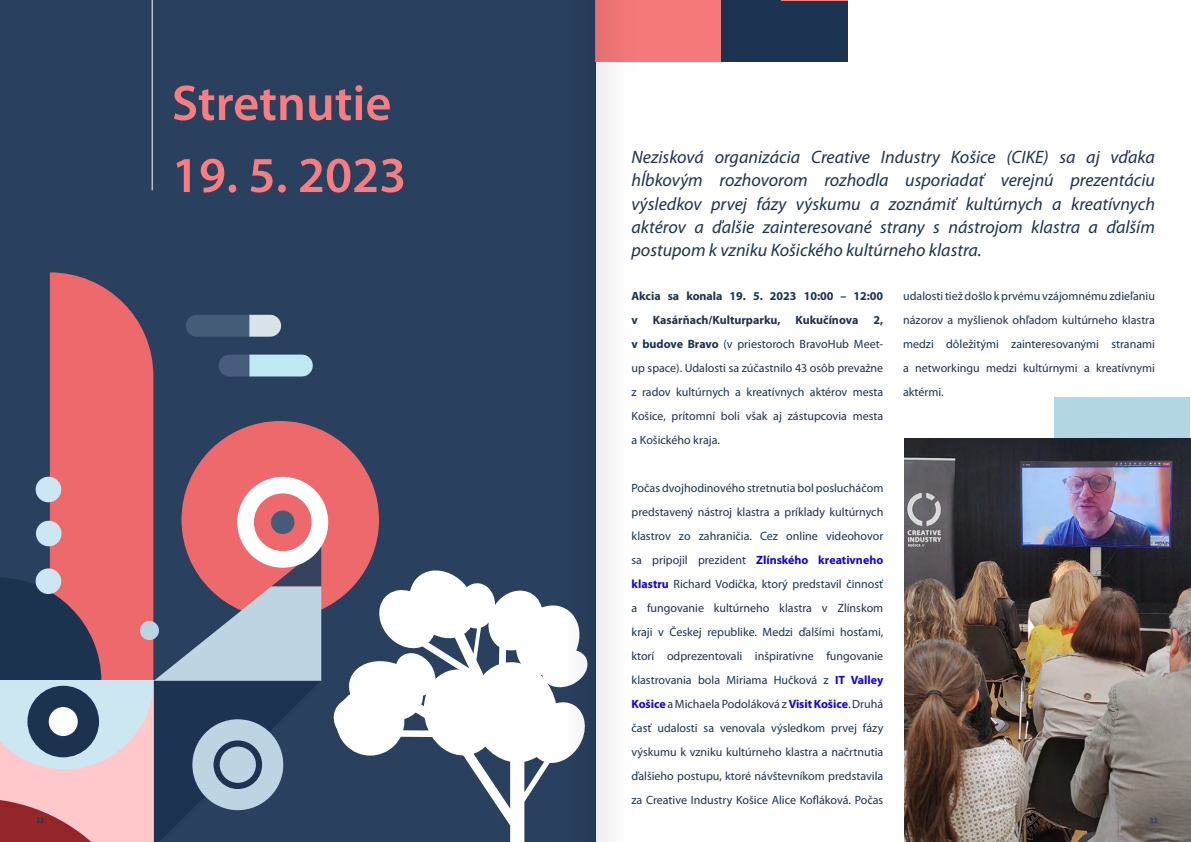
<style>
.page{position:relative;width:1191px;height:842px;background:#fff}
.page>*{position:absolute;margin:0;border:0;box-sizing:border-box;transform-origin:0 0}
.t1{font:600 50.5px "Myriad Pro";color:#f77d80}
.t2{font:italic 18px/23.2px "Myriad Pro";color:#1c3351;text-align:justify}
.t3{font:12px/24px "Myriad Pro";color:#1c3351;text-align:justify}
.t4{font:700 12px/24px "Myriad Pro";color:#1c3351}
.t5{font:8px "Myriad Pro";color:#1c3351}
.s1{font-weight:700}
.s2{font-weight:700;color:#1400f5}
.s3{color:#1400f5}
</style>
<div class="page">
<div style="left:0;top:0;width:595px;height:842px;background:#29405e"></div>
<hr style="left:152px;top:0;width:1px;height:190px;background:#fff">
<div style="left:181px;top:421px;width:198px;height:197px;background:#ed696b;border-radius:50%"></div>
<svg style="left:50px;top:272px;width:103px;height:204px;background:#d76469"></svg>
<svg style="left:186px;top:315px;width:95px;height:22px;background:#708398"></svg>
<svg style="left:219px;top:355px;width:94px;height:21px;background:#94b5c7"></svg>
<svg style="left:0;top:476px;width:553px;height:366px"></svg>
<div style="left:595px;top:0;width:127px;height:62px;background:#f5787a"></div>
<div style="left:721px;top:0;width:127px;height:62px;background:#1c3351"></div>
<div style="left:1054px;top:397px;width:136px;height:49px;background:#b3d6e3"></div>
<hr style="left:782px;top:0;width:66px;height:1px;background:#f5787a">
<img style="left:904px;top:438px;width:287px;height:404px">
<svg style="left:595px;top:0;width:15px;height:842px;fill:#efeff0"></svg>
<svg style="left:553px;top:605px;width:35px;height:158px;fill:#fafafa"></svg>
<h1 class="t1" style="left:172px;top:75px;width:221px">Stretnutie</h1>
<h1 class="t1" style="left:172px;top:147px;width:236px">19. 5. 2023</h1>
<p class="t2" style="left:631px;top:146px;width:525px">Nezisková organizácia Creative Industry Košice (CIKE) sa aj vďaka hĺbkovým rozhovorom rozhodla usporiadať verejnú prezentáciu výsledkov prvej fázy výskumu a zoznámiť kultúrnych a kreatívnych aktérov a ďalšie zainteresované strany s nástrojom klastra a ďalším postupom k vzniku Košického kultúrneho klastra.</p>
<p class="t4" style="left:631px;top:284px;width:253px">Akcia sa konala 19. 5. 2023 10:00 – 12:00 v</p>
<p class="t4" style="left:653px;top:308px;width:129px">Kasárňach/Kulturparku,</p>
<p class="t4" style="left:795px;top:308px;width:64px">Kukučínova</p>
<p class="t3" style="left:631px;top:308px;width:253px;text-indent:242px"><span class="s1">2, v budove Bravo</span> (v priestoroch BravoHub Meet&shy;up space). Udalosti sa zúčastnilo 43 osôb prevažne z radov kultúrnych a kreatívnych aktérov mesta Košice, prítomní boli však aj zástupcovia mesta a Košického kraja.</p>
<p class="t3" style="left:631px;top:476px;width:253px">Počas dvojhodinového stretnutia bol poslucháčom predstavený nástroj klastra a príklady kultúrnych klastrov zo zahraničia. Cez online videohovor sa pripojil prezident <span class="s2">Zlínského kreativneho klastru</span> Richard Vodička, ktorý predstavil činnosť a fungovanie kultúrneho klastra v Zlínskom kraji v Českej republike. Medzi ďalšími hosťami, ktorí odprezentovali inšpiratívne fungovanie klastrovania bola Miriama Hučková z <span class="s2">IT Valley Košice</span> a Michaela Podoláková z <span class="s2">Visit Košice</span><span class="s3">.</span> Druhá časť udalosti sa venovala výsledkom prvej fázy výskumu k vzniku kultúrneho klastra a načrtnutia ďalšieho postupu, ktoré návštevníkom predstavila za Creative Industry Košice Alice Kofláková. Počas</p>
<p class="t3" style="left:903px;top:284px;width:253px">udalosti tiež došlo k prvému vzájomnému zdieľaniu názorov a myšlienok ohľadom kultúrneho klastra medzi dôležitými zainteresovanými stranami a networkingu medzi kultúrnymi a kreatívnymi aktérmi.</p>
<p class="t5" style="left:36px;top:816px;width:10px">32</p>
<p class="t5" style="left:1149px;top:816px;width:10px">33</p>
</div>
